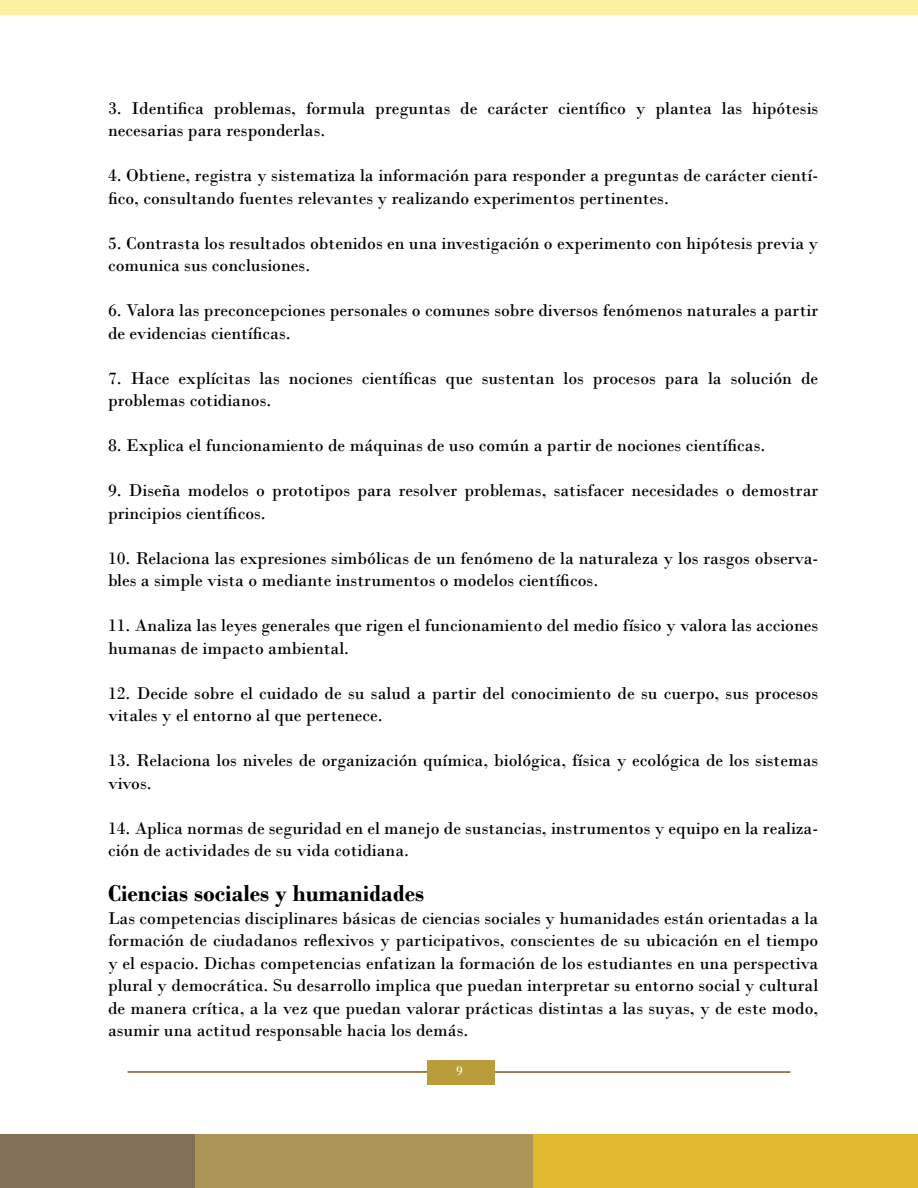
<style>
.page{position:relative;width:918px;height:1188px;background:#fff}
.page>*{position:absolute;margin:0;border:0;box-sizing:border-box;transform-origin:0 0}
.t1{font:700 24px "Bodoni";color:#000}
.t2{font:18px/22.5px "Bodoni";color:#000}
.t3{font:13.5px "Bodoni";color:#fff}
</style>
<div class="page">
<hr style="left:490px;top:1071px;width:300px;height:2px;background:#7f5619">
<hr style="left:128px;top:1071px;width:300px;height:2px;background:#7f5619">
<div style="left:0;top:1134px;width:201px;height:54px;background:#7f7057"></div>
<div style="left:196px;top:1134px;width:342px;height:54px;background:#ac9556"></div>
<div style="left:534px;top:1134px;width:384px;height:54px;background:#e0b82f"></div>
<div style="left:0;top:0;width:918px;height:14px;background:#fcf0a1"></div>
<div style="left:427px;top:1060px;width:68px;height:24px;background:#b89d3a"></div>
<p class="t2" style="left:108px;top:97px;width:712px">3. Identifica problemas, formula preguntas de carácter científico y plantea las hipótesis necesarias para responderlas.</p>
<p class="t2" style="left:108px;top:164px;width:712px">4. Obtiene, registra y sistematiza la información para responder a preguntas de carácter cientí&shy;fico, consultando fuentes relevantes y realizando experimentos pertinentes.</p>
<p class="t2" style="left:108px;top:232px;width:712px">5. Contrasta los resultados obtenidos en una investigación o experimento con hipótesis previa y comunica sus conclusiones.</p>
<p class="t2" style="left:108px;top:299px;width:712px">6. Valora las preconcepciones personales o comunes sobre diversos fenómenos naturales a partir de evidencias científicas.</p>
<p class="t2" style="left:108px;top:367px;width:712px">7. Hace explícitas las nociones científicas que sustentan los procesos para la solución de problemas cotidianos.</p>
<p class="t2" style="left:108px;top:434px;width:659px">8. Explica el funcionamiento de máquinas de uso común a partir de nociones científicas.</p>
<p class="t2" style="left:108px;top:479px;width:712px">9. Diseña modelos o prototipos para resolver problemas, satisfacer necesidades o demostrar principios científicos.</p>
<p class="t2" style="left:108px;top:547px;width:712px">10. Relaciona las expresiones simbólicas de un fenómeno de la naturaleza y los rasgos observa&shy;bles a simple vista o mediante instrumentos o modelos científicos.</p>
<p class="t2" style="left:108px;top:614px;width:712px">11. Analiza las leyes generales que rigen el funcionamiento del medio físico y valora las acciones humanas de impacto ambiental.</p>
<p class="t2" style="left:108px;top:682px;width:712px">12. Decide sobre el cuidado de su salud a partir del conocimiento de su cuerpo, sus procesos vitales y el entorno al que pertenece.</p>
<p class="t2" style="left:108px;top:749px;width:712px">13. Relaciona los niveles de organización química, biológica, física y ecológica de los sistemas vivos.</p>
<p class="t2" style="left:108px;top:817px;width:712px">14. Aplica normas de seguridad en el manejo de sustancias, instrumentos y equipo en la realiza&shy;ción de actividades de su vida cotidiana.</p>
<p class="t1" style="left:108px;top:879px;width:318px">Ciencias sociales y humanidades</p>
<p class="t2" style="left:108px;top:907px;width:712px;text-align:justify">Las competencias disciplinares básicas de ciencias sociales y humanidades están orientadas a la formación de ciudadanos reflexivos y participativos, conscientes de su ubicación en el tiempo y el espacio. Dichas competencias enfatizan la formación de los estudiantes en una perspectiva plural y democrática. Su desarrollo implica que puedan interpretar su entorno social y cultural de manera crítica, a la vez que puedan valorar prácticas distintas a las suyas, y de este modo, asumir una actitud responsable hacia los demás.</p>
<p class="t3" style="left:456px;top:1063px;width:8px">9</p>
</div>
